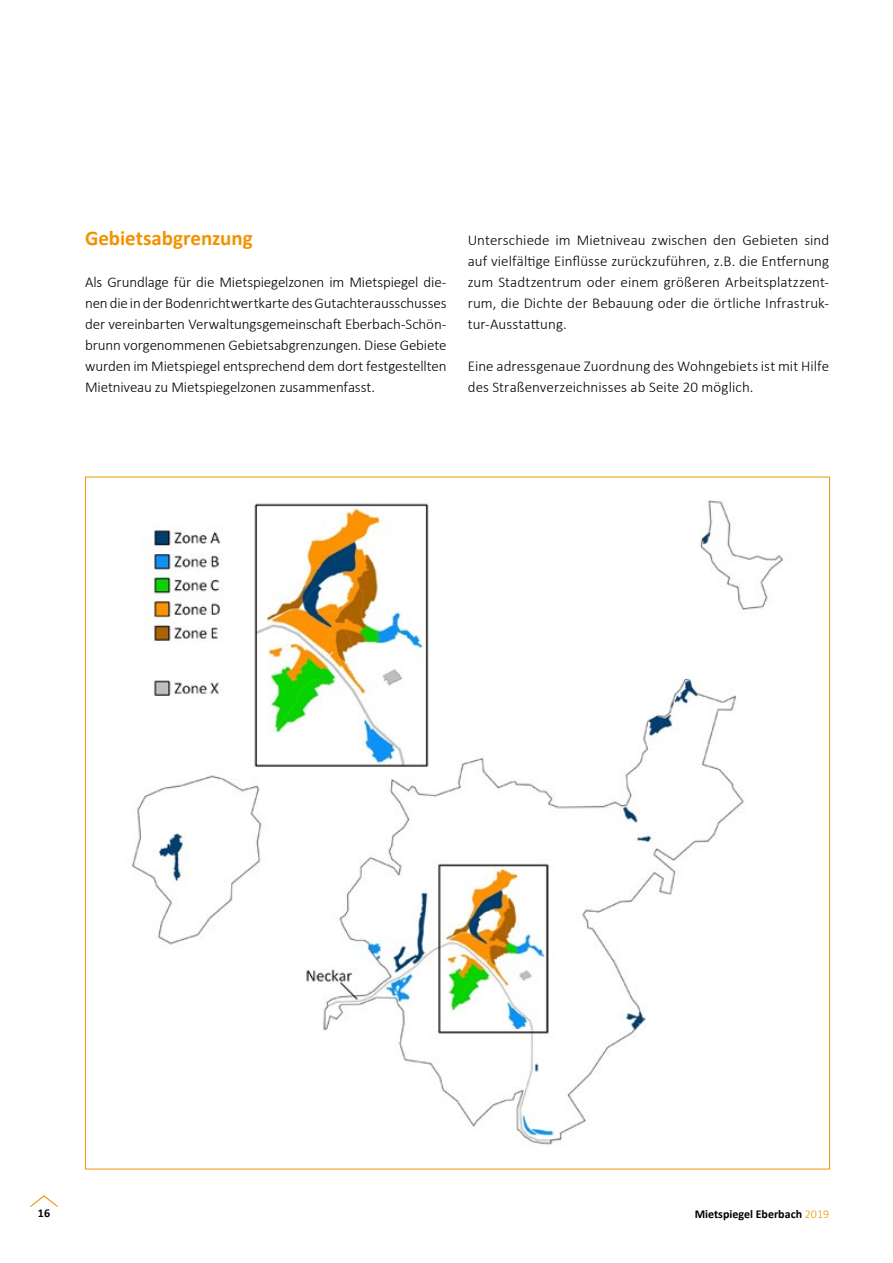
<style>
.page{position:relative;width:893px;height:1263px;background:#fff}
.page>*{position:absolute;margin:0;border:0;box-sizing:border-box;transform-origin:0 0}
.t1{font:700 21px "Calibri";letter-spacing:-.005em;color:#f39200}
.t2{font:300 15px/21px "Calibri";letter-spacing:.005em;color:#000;text-align:justify}
.t3{font:700 12px "Calibri";color:#000}
.s1{font-weight:300;color:#f39200}
</style>
<div class="page">
<svg style="left:30px;top:1195px;width:28px;height:12px"></svg>
<img style="left:131px;top:500px;width:653px;height:645px">
<h1 class="t1" style="left:85px;top:223px;width:169px">Gebietsabgrenzung</h1>
<p class="t2" style="left:85px;top:272px;width:363px">Als Grundlage für die Mietspiegelzonen im Mietspiegel die&shy;nen die in der Bodenrichtwertkarte des Gutachterausschusses der vereinbarten Verwaltungsgemeinschaft Eberbach-Schön&shy;brunn vorgenommenen Gebietsabgrenzungen. Diese Gebiete wurden im Mietspiegel entsprechend dem dort festgestellten Mietniveau zu Mietspiegelzonen zusammenfasst.</p>
<p class="t2" style="left:468px;top:230px;width:363px">Unterschiede im Mietniveau zwischen den Gebieten sind auf vielfältige Einflüsse zurückzuführen, z.B. die Entfernung zum Stadtzentrum oder einem größeren Arbeitsplatzzent&shy;rum, die Dichte der Bebauung oder die örtliche Infrastruk&shy;tur-Ausstattung.</p>
<p class="t2" style="left:468px;top:356px;width:363px">Eine adressgenaue Zuordnung des Wohngebiets ist mit Hilfe des Straßenverzeichnisses ab Seite 20 möglich.</p>
<p class="t3" style="left:38px;top:1205px;width:14px">16</p>
<p class="t3" style="left:695px;top:1205px;width:136px">Mietspiegel Eberbach <span class="s1">2019</span></p>
</div>
